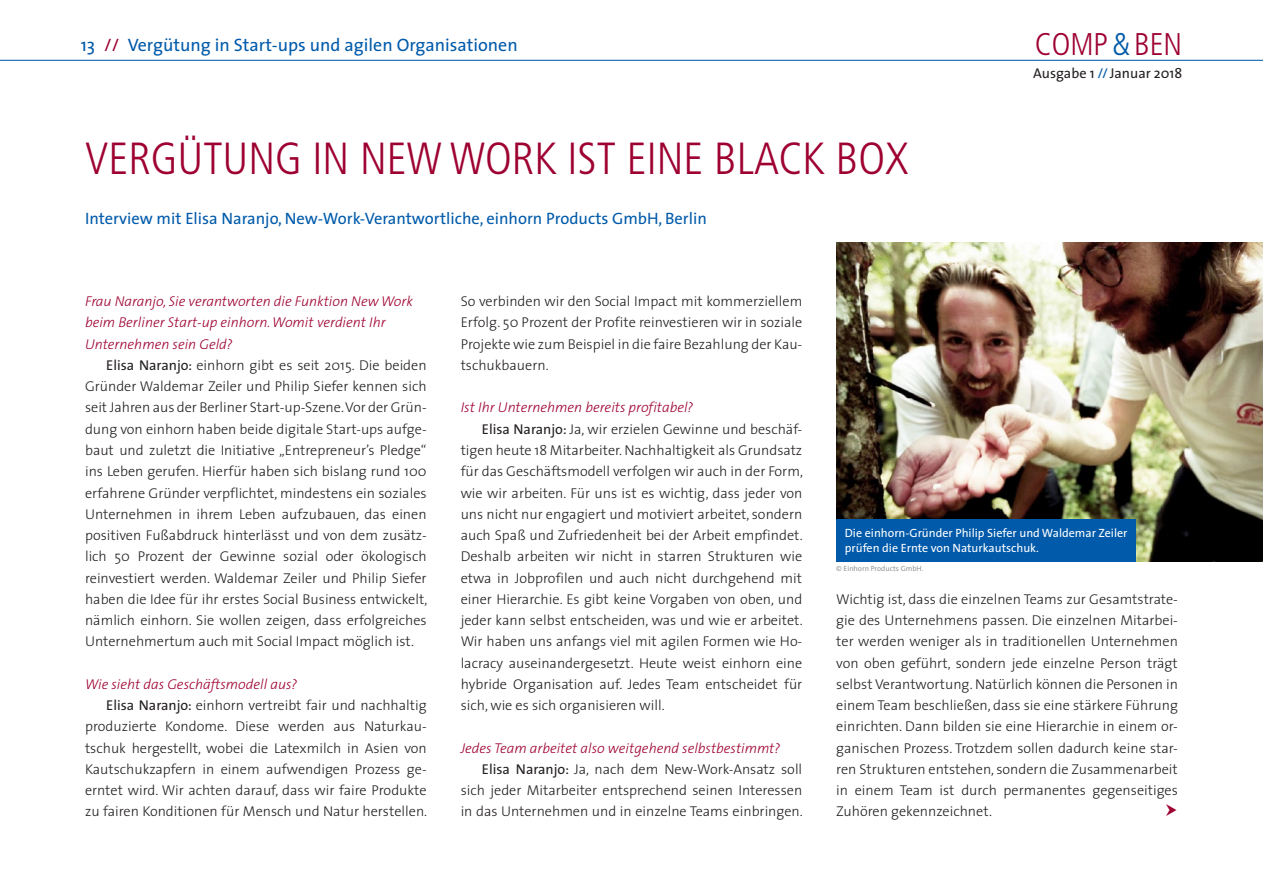
<style>
.page{position:relative;width:1263px;height:893px;background:#fff}
.page>*{position:absolute;margin:0;border:0;box-sizing:border-box;transform-origin:0 0}
.Titel_1{font:300 condensed 45px "Frutiger LT Std";color:#9e0131}
.t1{font:300 condensed 31.35px "Frutiger LT Std";color:#9e0131}
.Rubrik{font:18px "The Sans";color:#015aaa}
.Titel_2{font:16.5px "The Sans";color:#015aaa}
.Bodytext{font:300 14.25px/21.3px "The Sans";color:#231f20;text-align:justify}
.Frage{font:italic 300 14.25px/21.3px "The Sans";color:#9e0131}
.t2{font:14.25px "The Sans";color:#231f20}
.t3{font:12px/15px "The Sans";color:#fff}
.Redakteur_UZ{font:7.5px "The Sans";color:#939598}
.s1{color:#9e0131}
.s2{color:#015aaa}
.s3{font-weight:400}
</style>
<div class="page">
<hr style="left:0;top:60px;width:1263px;height:1px;background:#015aaa">
<img style="left:836px;top:242px;width:427px;height:319px">
<div style="left:836px;top:519px;width:300px;height:42px;background:#015aaa"></div>
<p class="Rubrik" style="left:81px;top:30px;width:438px">13 <span class="s1">//</span> Vergütung in Start-ups und agilen Organisationen</p>
<p class="Titel_1" style="left:85px;top:133px;width:825px">VERGÜTUNG IN NEW WORK IST EINE BLACK BOX</p>
<p class="Titel_2" style="left:85px;top:204px;width:623px">Interview mit Elisa Naranjo, New-Work-Verantwortliche, einhorn Products GmbH, Berlin</p>
<p class="t1" style="left:1035px;top:26px;width:149px">COMP<span class="s2">&amp;</span>BEN</p>
<p class="t2" style="left:1033px;top:62px;width:150px">Ausgabe 1 <span class="s2">//</span> Januar 2018</p>
<p class="Frage" style="left:85px;top:290px;width:329px">Frau Naranjo, Sie verantworten die Funktion New Work beim Berliner Start-up einhorn. Womit verdient Ihr<br>Unternehmen sein Geld?</p>
<p class="Bodytext" style="left:85px;top:354px;width:344px;text-indent:21px"><span class="s3">Elisa Naranjo:</span> einhorn gibt es seit 2015. Die beiden Gründer Waldemar Zeiler und Philip Siefer kennen sich seit Jahren aus der Berliner Start-up-Szene. Vor der Grün&shy;dung von einhorn haben beide digitale Start-ups aufge&shy;baut und zuletzt die Initiative „Entrepreneur’s Pledge“ ins Leben gerufen. Hierfür haben sich bislang rund 100 erfahrene Gründer verpflichtet, mindestens ein soziales Unternehmen in ihrem Leben aufzubauen, das einen positiven Fußabdruck hinterlässt und von dem zusätz&shy;lich 50 Prozent der Gewinne sozial oder ökologisch reinvestiert werden. Waldemar Zeiler und Philip Siefer haben die Idee für ihr erstes Social Business entwickelt, nämlich einhorn. Sie wollen zeigen, dass erfolgreiches Unternehmertum auch mit Social Impact möglich ist.</p>
<p class="Frage" style="left:85px;top:673px;width:214px">Wie sieht das Geschäftsmodell aus?</p>
<p class="Bodytext" style="left:85px;top:694px;width:344px;text-indent:21px"><span class="s3">Elisa Naranjo:</span> einhorn vertreibt fair und nachhaltig produzierte Kondome. Diese werden aus Naturkau&shy;tschuk hergestellt, wobei die Latexmilch in Asien von Kautschukzapfern in einem aufwendigen Prozess ge&shy;erntet wird. Wir achten darauf, dass wir faire Produkte zu fairen Konditionen für Mensch und Natur herstellen.</p>
<p class="Bodytext" style="left:461px;top:290px;width:343px">So verbinden wir den Social Impact mit kommerziellem Erfolg. 50 Prozent der Profite reinvestieren wir in soziale Projekte wie zum Beispiel in die faire Bezahlung der Kau&shy;tschukbauern.</p>
<p class="Frage" style="left:461px;top:396px;width:234px">Ist Ihr Unternehmen bereits profitabel?</p>
<p class="Bodytext" style="left:461px;top:418px;width:344px;text-indent:21px"><span class="s3">Elisa Naranjo:</span> Ja, wir erzielen Gewinne und beschäf&shy;tigen heute 18 Mitarbeiter. Nachhaltigkeit als Grundsatz für das Geschäftsmodell verfolgen wir auch in der Form, wie wir arbeiten. Für uns ist es wichtig, dass jeder von uns nicht nur engagiert und motiviert arbeitet, sondern auch Spaß und Zufriedenheit bei der Arbeit empfindet.<br>Deshalb arbeiten wir nicht in starren Strukturen wie etwa in Jobprofilen und auch nicht durchgehend mit einer Hierarchie. Es gibt keine Vorgaben von oben, und jeder kann selbst entscheiden, was und wie er arbeitet.<br>Wir haben uns anfangs viel mit agilen Formen wie Ho&shy;lacracy auseinandergesetzt. Heute weist einhorn eine hybride Organisation auf. Jedes Team entscheidet für sich, wie es sich organisieren will.</p>
<p class="Frage" style="left:461px;top:737px;width:321px">Jedes Team arbeitet also weitgehend selbstbestimmt?</p>
<p class="Bodytext" style="left:461px;top:758px;width:344px;text-indent:21px"><span class="s3">Elisa Naranjo:</span> Ja, nach dem New-Work-Ansatz soll sich jeder Mitarbeiter entsprechend seinen Interessen in das Unternehmen und in einzelne Teams einbringen.</p>
<p class="t3" style="left:845px;top:525px;width:284px">Die einhorn-Gründer Philip Siefer und Waldemar Zeiler prüfen die Ernte von Naturkautschuk.</p>
<p class="Redakteur_UZ" style="left:836px;top:562px;width:89px">© Einhorn Products GmbH.</p>
<p class="Bodytext" style="left:836px;top:588px;width:343px">Wichtig ist, dass die einzelnen Teams zur Gesamtstrate&shy;gie des Unternehmens passen. Die einzelnen Mitarbei&shy;ter werden weniger als in traditionellen Unternehmen von oben geführt, sondern jede einzelne Person trägt selbst Verantwortung. Natürlich können die Personen in einem Team beschließen, dass sie eine stärkere Führung einrichten. Dann bilden sie eine Hierarchie in einem or&shy;ganischen Prozess. Trotzdem sollen dadurch keine star&shy;ren Strukturen entstehen, sondern die Zusammenarbeit in einem Team ist durch permanentes gegenseitiges Zuhören gekennzeichnet.</p>
</div>
